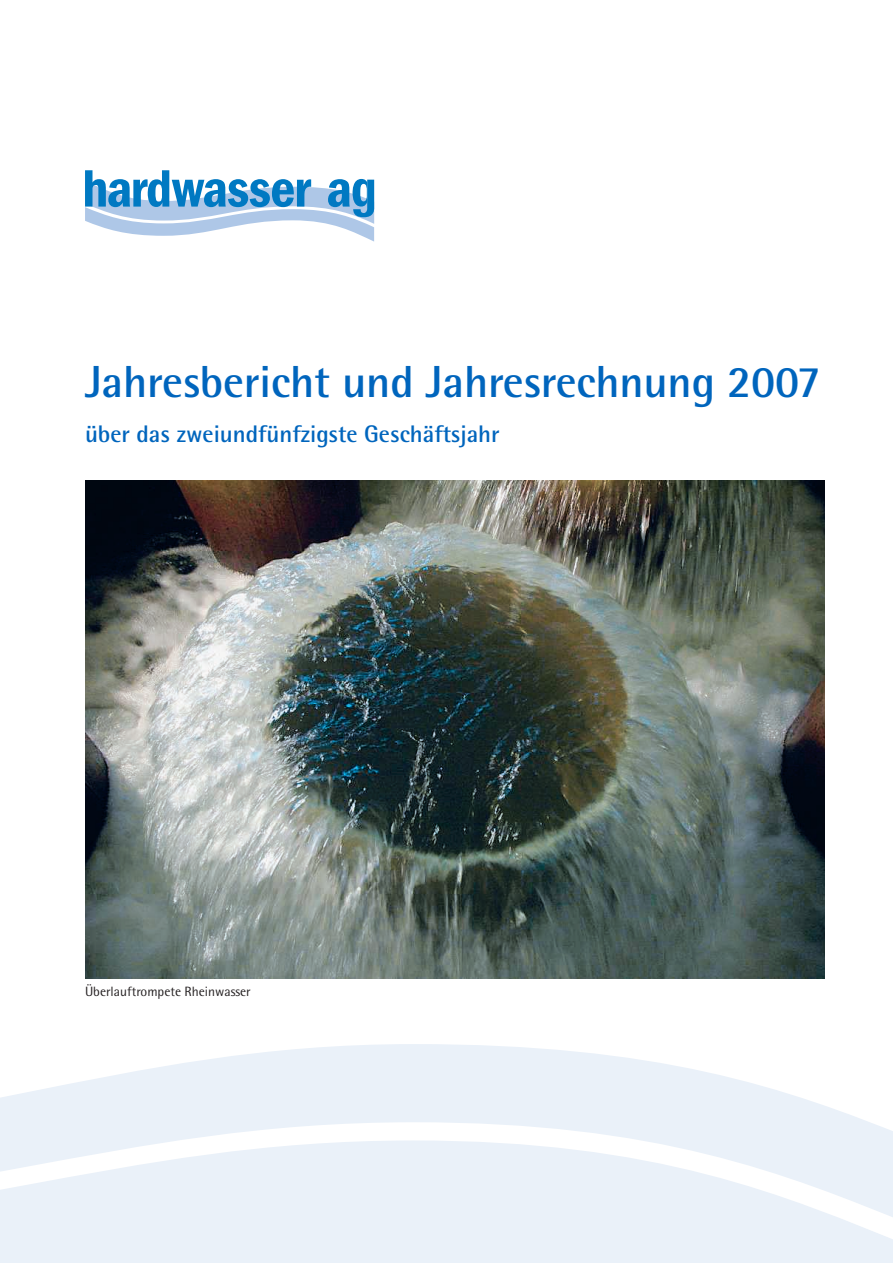
<style>
.page{position:relative;width:893px;height:1263px;background:#fff}
.page>*{position:absolute;margin:0;border:0;box-sizing:border-box;transform-origin:0 0}
.t1{font:700 45px "Rotis Semi Sans";letter-spacing:-.005em;color:#0065bd}
.t2{font:700 24px "Rotis Semi Sans";color:#0065bd}
.t3{font:13.5px "Rotis Semi Sans";color:#231f20}
</style>
<div class="page">
<svg style="left:0;top:1044px;width:863px;height:76px;fill:#eaf1f9"></svg>
<svg style="left:0;top:1120px;width:893px;height:143px;background:#ecf2f9"></svg>
<svg style="left:85px;top:170px;width:289px;height:72px"></svg>
<img style="left:85px;top:481px;width:740px;height:497px">
<h1 class="t1" style="left:85px;top:366px;width:737px">Jahresbericht und Jahresrechnung 2007</h1>
<p class="t2" style="left:85px;top:425px;width:416px">über das zweiundfünfzigste Geschäftsjahr</p>
<p class="t3" style="left:85px;top:986px;width:167px">Überlauftrompete Rheinwasser</p>
</div>
